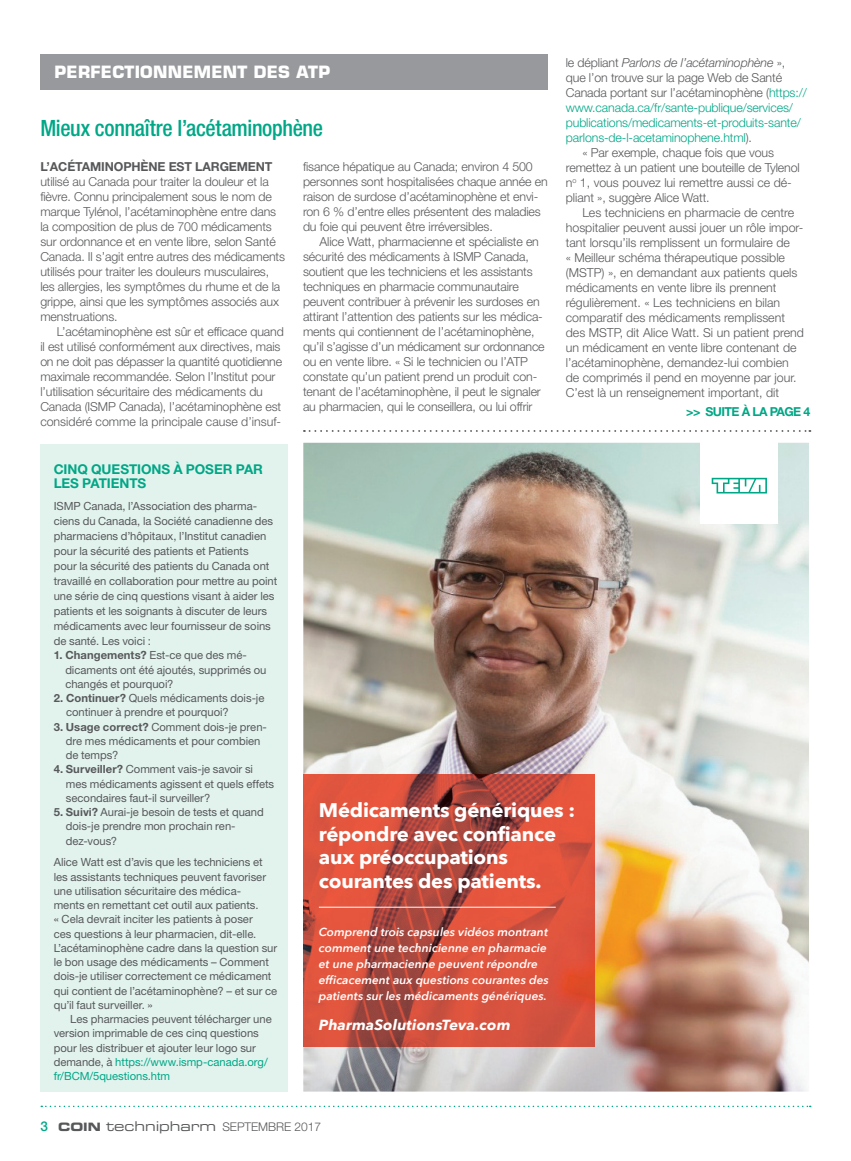
<style>
.page{position:relative;width:851px;height:1161px;background:#fff}
.page>*{position:absolute;margin:0;border:0;box-sizing:border-box;transform-origin:0 0}
.heds{font:500 condensed 22.5px "Helvetica Neue LT Std";letter-spacing:-.015em;color:#00a786}
.t1{font:700 19.65px/23.7px "Avenir Next";letter-spacing:-.01em;color:#fff}
.t2{font:700 16.5px "Eurostile LT Std";letter-spacing:.015em;color:#fff}
.t3{font:italic 700 14.55px "Avenir Next";letter-spacing:.005em;color:#fff}
.TT_references{font:700 13.5px/13.5px "Helvetica Neue LT Std";letter-spacing:-.005em;color:#00a786}
.TT___MAIN_TEXT{font:300 12.3px/15px "Helvetica Neue LT Std";letter-spacing:-.01em;color:#57585a}
.TT___MAIN_TEXT-2{font:300 12.3px/15px "Helvetica Neue LT Std";letter-spacing:-.01em;color:#00a786}
.TT___MAIN_TEXT-3{font:700 12.3px "Helvetica Neue LT Std";letter-spacing:-.05em;color:#00a786}
.t4{font:300 12px "Helvetica Neue LT Std";letter-spacing:-.005em;color:#57585a}
.t5{font:italic 600 11.7px/16px "Avenir Next";color:#fff}
.TT_references-2{font:11.25px/14.2px "Helvetica Neue LT Std";letter-spacing:-.005em;color:#57585a}
.s1{font-weight:700}
.s2{color:#57585a}
.s3{font-style:italic;color:#57585a}
.s4{color:#00a786}
.s5{font-weight:500;font-size:13.5px;color:#00a786}
.s6{font-family:"Eurostile LT Std Bold Ex 2";font-weight:400;font-size:11.55px}
.s7{font-family:"Eurostile LT Std Ex 2";font-weight:400;font-size:13.5px}
</style>
<div class="page">
<svg style="left:41px;top:1106px;width:769px;height:1px"></svg>
<div style="left:40px;top:54px;width:508px;height:36px;background:#97999c"></div>
<img style="left:303px;top:443px;width:506px;height:649px">
<div style="left:700px;top:440px;width:77px;height:83px;background:#fff"></div>
<svg style="left:711px;top:478px;width:56px;height:16px"></svg>
<img style="left:303px;top:774px;width:291px;height:273px">
<hr style="left:319px;top:907px;width:236px;height:1px;background:#fff">
<svg style="left:304px;top:430px;width:506px;height:2px"></svg>
<div style="left:40px;top:444px;width:248px;height:648px;background:#e2f3ee"></div>
<p class="t2" style="left:55px;top:61px;width:277px">PERFECTIONNEMENT DES ATP</p>
<p class="heds" style="left:40px;top:115px;width:284px">Mieux connaître l’acétaminophène</p>
<p class="TT___MAIN_TEXT" style="left:40px;top:159px;width:246px"><span class="s1">L’ACÉTAMINOPHÈNE EST LARGEMENT </span>utilisé au Canada pour traiter la douleur et la fièvre. Connu principalement sous le nom de marque Tylénol, l’acétaminophène entre dans la composition de plus de 700 médicaments sur ordonnance et en vente libre, selon Santé Canada. Il s’agit entre autres des médicaments utilisés pour traiter les douleurs musculaires, les allergies, les symptômes du rhume et de la grippe, ainsi que les symptômes associés aux menstruations.</p>
<p class="TT___MAIN_TEXT" style="left:40px;top:324px;width:245px;text-indent:17px">L’acétaminophène est sûr et efficace quand il est utilisé conformément aux directives, mais on ne doit pas dépasser la quantité quotidienne maximale recommandée. Selon l’Institut pour l’utilisation sécuritaire des médicaments du Canada (ISMP Canada), l’acétaminophène est considéré comme la principale cause d’insuf-</p>
<p class="TT___MAIN_TEXT" style="left:303px;top:159px;width:246px">fisance hépatique au Canada; environ 4 500 personnes sont hospitalisées chaque année en raison de surdose d’acétaminophène et envi&shy;ron 6 % d’entre elles présentent des maladies du foie qui peuvent être irréversibles.</p>
<p class="TT___MAIN_TEXT" style="left:303px;top:234px;width:243px;text-indent:16px">Alice Watt, pharmacienne et spécialiste en sécurité des médicaments à ISMP Canada, soutient que les techniciens et les assistants techniques en pharmacie communautaire peuvent contribuer à prévenir les surdoses en attirant l’attention des patients sur les médica&shy;ments qui contiennent de l’acétaminophène, qu’il s’agisse d’un médicament sur ordonnance ou en vente libre. « Si le technicien ou l’ATP constate qu’un patient prend un produit con&shy;tenant de l’acétaminophène, il peut le signaler au pharmacien, qui le conseillera, ou lui offrir</p>
<p class="TT___MAIN_TEXT-2" style="left:566px;top:55px;width:242px"><span class="s2">le dépliant</span> <span class="s3">Parlons de l’acétaminophène</span> <span class="s2">», que l’on trouve sur la page Web de Santé Canada portant sur l’acétaminophène (</span>https:// www.canada.ca/fr/sante-publique/services/ publications/medicaments-et-produits-sante/ parlons-de-l-acetaminophene.html<span class="s2">).</span></p>
<p class="TT___MAIN_TEXT" style="left:566px;top:145px;width:235px;text-indent:16px">« Par exemple, chaque fois que vous remettez à un patient une bouteille de Tylenol n<sup>o</sup> 1, vous pouvez lui remettre aussi ce dé&shy;pliant », suggère Alice Watt.</p>
<p class="TT___MAIN_TEXT" style="left:566px;top:205px;width:240px;text-indent:16px">Les techniciens en pharmacie de centre hospitalier peuvent aussi jouer un rôle impor&shy;tant lorsqu’ils remplissent un formulaire de<br>« Meilleur schéma thérapeutique possible (MSTP) », en demandant aux patients quels médicaments en vente libre ils prennent régulièrement. « Les techniciens en bilan comparatif des médicaments remplissent des MSTP, dit Alice Watt. Si un patient prend un médicament en vente libre contenant de l’acétaminophène, demandez-lui combien de comprimés il pend en moyenne par jour.<br>C’est là un renseignement important, dit</p>
<p class="TT___MAIN_TEXT-3" style="left:686px;top:404px;width:125px">&gt;&gt; SUITE À LA PAGE 4</p>
<p class="TT_references" style="left:54px;top:462px;width:211px">CINQ QUESTIONS À POSER PAR<br>LES PATIENTS</p>
<p class="TT_references-2" style="left:54px;top:498px;width:225px;line-height:15px">ISMP Canada, l’Association des pharma&shy;ciens du Canada, la Société canadienne des pharmaciens d’hôpitaux, l’Institut canadien pour la sécurité des patients et Patients<br>pour la sécurité des patients du Canada ont travaillé en collaboration pour mettre au point une série de cinq questions visant à aider les patients et les soignants à discuter de leurs médicaments avec leur fournisseur de soins de santé. Les voici :</p>
<p class="TT_references-2" style="left:65px;top:648px;width:202px;text-indent:-12px"><span class="s1">1. Changements?</span> Est-ce que des mé&shy;dicaments ont été ajoutés, supprimés ou changés et pourquoi?</p>
<p class="TT_references-2" style="left:66px;top:691px;width:200px;text-indent:-12px"><span class="s1">2. Continuer?</span> Quels médicaments dois-je continuer à prendre et pourquoi?</p>
<p class="TT_references-2" style="left:66px;top:719px;width:202px;text-indent:-12px"><span class="s1">3. Usage correct?</span> Comment dois-je pren&shy;dre mes médicaments et pour combien de temps?</p>
<p class="TT_references-2" style="left:66px;top:762px;width:210px;text-indent:-12px"><span class="s1">4. Surveiller?</span> Comment vais-je savoir si mes médicaments agissent et quels effets secondaires faut-il surveiller?</p>
<p class="TT_references-2" style="left:66px;top:805px;width:199px;text-indent:-12px"><span class="s1">5. Suivi?</span> Aurai-je besoin de tests et quand dois-je prendre mon prochain ren&shy;dez-vous?</p>
<p class="TT_references-2" style="left:54px;top:855px;width:225px">Alice Watt est d’avis que les techniciens et les assistants techniques peuvent favoriser une utilisation sécuritaire des médica-<br>ments en remettant cet outil aux patients.<br>« Cela devrait inciter les patients à poser<br>ces questions à leur pharmacien, dit-elle.<br>L’acétaminophène cadre dans la question sur le bon usage des médicaments – Comment dois-je utiliser correctement ce médicament qui contient de l’acétaminophène? – et sur ce qu’il faut surveiller. »</p>
<p class="TT_references-2" style="left:54px;top:1012px;width:219px;text-indent:16px">Les pharmacies peuvent télécharger une version imprimable de ces cinq questions pour les distribuer et ajouter leur logo sur demande, à <span class="s4">https://www.ismp-canada.org/ fr/BCM/5questions.htm</span></p>
<p class="t1" style="left:319px;top:798px;width:258px">Médicaments génériques : répondre avec confiance aux préoccupations courantes des patients.</p>
<p class="t5" style="left:319px;top:923px;width:231px">Comprend trois capsules vidéos montrant comment une technicienne en pharmacie et une pharmacienne peuvent répondre efficacement aux questions courantes des patients sur les médicaments génériques.</p>
<p class="t3" style="left:319px;top:1013px;width:193px">PharmaSolutionsTeva.com</p>
<p class="t4" style="left:40px;top:1120px;width:282px"><span class="s5">3</span> <span class="s6">COIN</span> <span class="s7">technipharm</span> SEPTEMBRE 2017</p>
</div>
